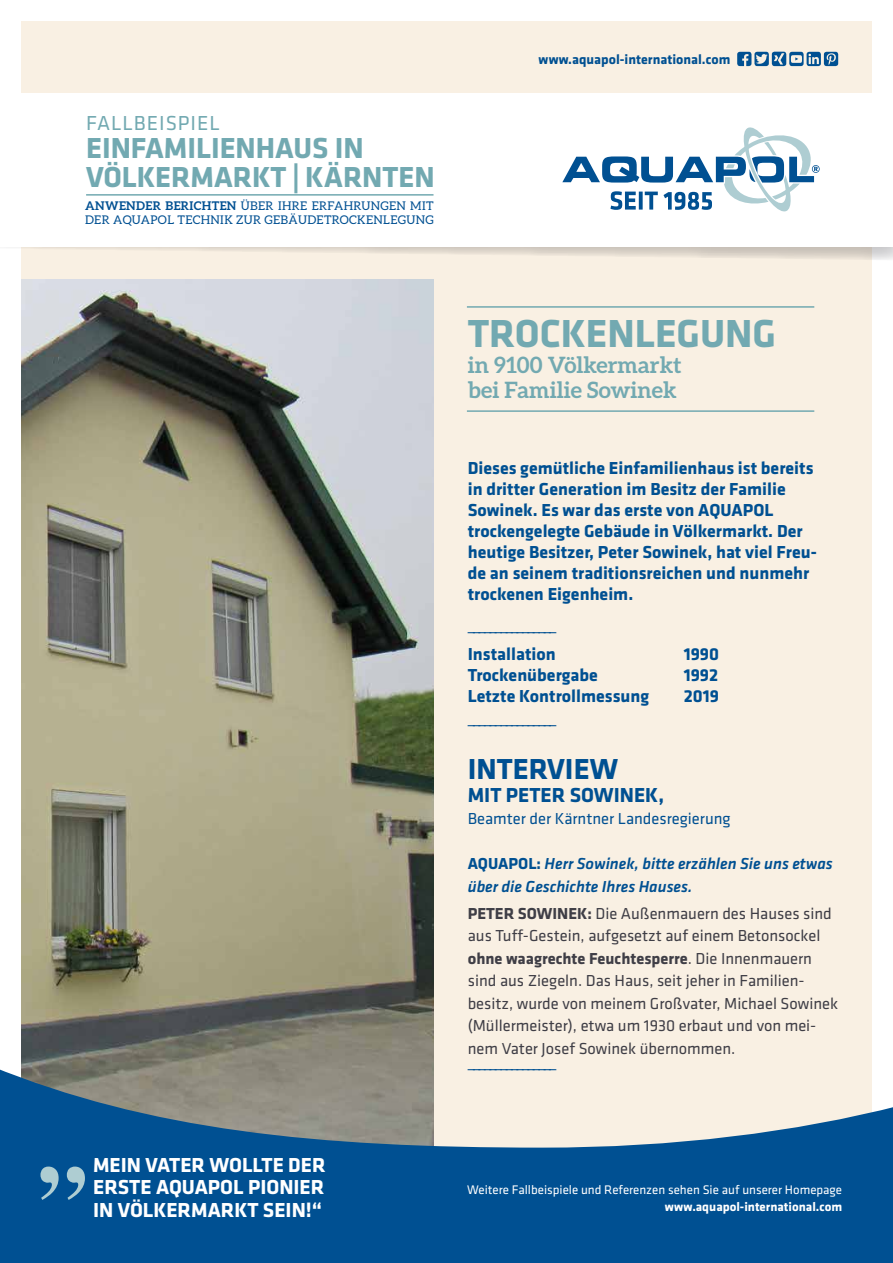
<style>
.page{position:relative;width:893px;height:1263px;background:#fff}
.page>*{position:absolute;margin:0;border:0;box-sizing:border-box;transform-origin:0 0}
.t1{font:700 40.5px "Klavika";color:#72a9b1}
.t2{font:700 30px/28.5px "Klavika";color:#72a9b1}
.t3{font:700 30px "Klavika";color:#005092}
.t4{font:700 22.5px/25.5px "Aleo";color:#72a9b1}
.t5{font:700 21px/22.5px "Klavika";color:#fff;text-align:justify}
.t6{font:700 21px "Klavika";color:#005092}
.t7{font:21px "Klavika";letter-spacing:.045em;color:#72a9b1}
.t8{font:700 18px/21px "Klavika";color:#005092}
.t9{font:16.5px/22.5px "Klavika";color:#3f3e46}
.t10{font:italic 500 16.5px/22.5px "Klavika";color:#005092}
.t11{font:500 16.5px "Klavika";color:#005092}
.t12{font:16.5px "Klavika";color:#005092}
.t13{font:700 13.95px "Klavika";color:#005092}
.t14{font:12.9px "Klavika";color:#fff}
.t15{font:700 12.9px "Klavika";color:#fff}
.t16{font:12px/14.4px "Aleo";letter-spacing:.03em;color:#005092}
.s1{font-weight:700}
.s2{font-weight:700;font-style:normal}
</style>
<div class="page">
<div style="left:21px;top:21px;width:851px;height:1221px;background:#f9f0e3"></div>
<img style="left:21px;top:279px;width:413px;height:787px">
<hr style="left:467px;top:306px;width:347px;height:2px;background:#72a9b1">
<hr style="left:467px;top:410px;width:347px;height:2px;background:#72a9b1">
<svg style="left:737px;top:52px;width:101px;height:14px"></svg>
<svg style="left:23px;top:247px;width:870px;height:13px"></svg>
<div style="left:0;top:94px;width:893px;height:153px;background:#fff"></div>
<hr style="left:86px;top:194px;width:347px;height:2px;background:#72a9b1">
<svg style="left:562px;top:127px;width:258px;height:84px"></svg>
<svg style="left:0;top:1066px;width:893px;height:197px;fill:#005092"></svg>
<svg style="left:40px;top:1166px;width:45px;height:34px;background:#4984ad"></svg>
<p class="t7" style="left:86px;top:109px;width:135px">FALLBEISPIEL</p>
<h2 class="t2" style="left:86px;top:132px;width:350px">EINFAMILIENHAUS IN<br>VÖLKERMARKT | KÄRNTEN</h2>
<p class="t16" style="left:85px;top:198px;width:350px"><span class="s1">ANWENDER BERICHTEN</span> ÜBER IHRE ERFAHRUNGEN MIT<br>DER AQUAPOL TECHNIK ZUR GEBÄUDETROCKENLEGUNG</p>
<p class="t13" style="left:539px;top:49px;width:193px">www.aquapol-international.com</p>
<p class="t5" style="left:93px;top:1153px;width:234px">MEIN VATER WOLLTE DER ERSTE AQUAPOL PIONIER IN VÖLKERMARKT SEIN!“</p>
<h1 class="t1" style="left:468px;top:304px;width:310px">TROCKENLEGUNG</h1>
<p class="t4" style="left:468px;top:351px;width:215px">in 9100 Völkermarkt bei Familie Sowinek</p>
<p class="t8" style="left:468px;top:457px;width:351px">Dieses gemütliche Einfamilienhaus ist bereits in dritter Generation im Besitz der Familie Sowinek. Es war das erste von AQUAPOL trockengelegte Gebäude in Völkermarkt. Der heutige Besitzer, Peter Sowinek, hat viel Freu&shy;de an seinem traditionsreichen und nunmehr trockenen Eigenheim.</p>
<p class="t11" style="left:468px;top:615px;width:90px">________________</p>
<p class="t8" style="left:468px;top:643px;width:90px">Installation</p>
<p class="t8" style="left:684px;top:643px;width:37px">1990</p>
<p class="t8" style="left:468px;top:664px;width:132px">Trockenübergabe</p>
<p class="t8" style="left:684px;top:664px;width:36px">1992</p>
<p class="t8" style="left:468px;top:685px;width:183px">Letzte Kontrollmessung</p>
<p class="t8" style="left:684px;top:685px;width:37px">2019</p>
<p class="t11" style="left:468px;top:708px;width:90px">________________</p>
<h2 class="t3" style="left:468px;top:748px;width:152px">INTERVIEW</h2>
<p class="t6" style="left:468px;top:780px;width:198px">MIT PETER SOWINEK,</p>
<p class="t12" style="left:468px;top:808px;width:264px">Beamter der Kärntner Landesregierung</p>
<p class="t10" style="left:468px;top:852px;width:366px"><span class="s2">AQUAPOL:</span> Herr Sowinek, bitte erzählen Sie uns etwas über die Geschichte Ihres Hauses.</p>
<p class="t9" style="left:468px;top:901px;width:372px"><span class="s1">PETER SOWINEK:</span> Die Außenmauern des Hauses sind aus Tuff-Gestein, aufgesetzt auf einem Betonsockel <span class="s1">ohne waagrechte Feuchtesperre</span>. Die Innenmauern sind aus Ziegeln. Das Haus, seit jeher in Familien&shy;besitz, wurde von meinem Großvater, Michael Sowinek (Müllermeister), etwa um 1930 erbaut und von mei&shy;nem Vater Josef Sowinek übernommen.</p>
<p class="t11" style="left:468px;top:1052px;width:90px">________________</p>
<p class="t14" style="left:467px;top:1181px;width:376px">Weitere Fallbeispiele und Referenzen sehen Sie auf unserer Homepage</p>
<p class="t15" style="left:665px;top:1197px;width:179px">www.aquapol-international.com</p>
</div>
